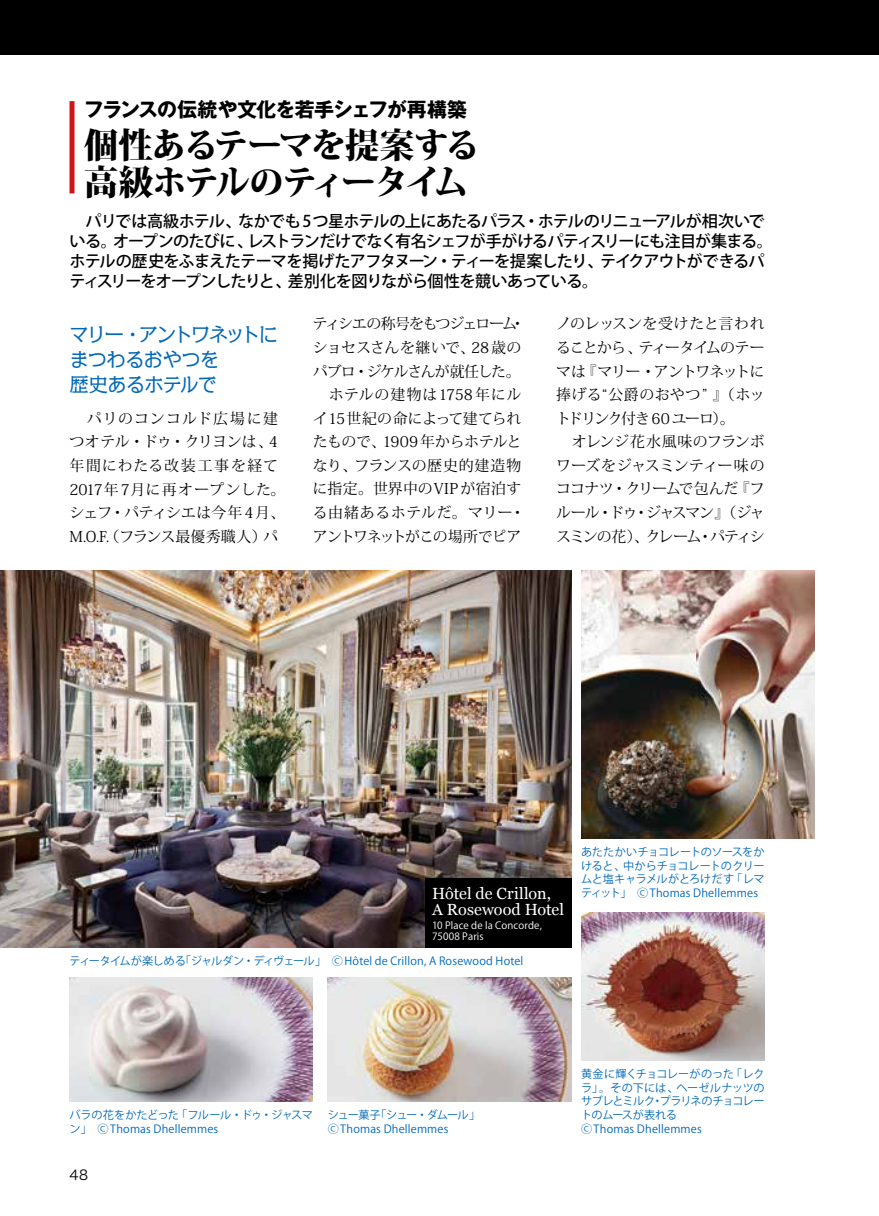
<style>
.page{position:relative;width:879px;height:1216px;background:#fff}
.page>*{position:absolute;margin:0;border:0;box-sizing:border-box;transform-origin:0 0}
.t1{font:800 34.65px/37.3px "Koz Min Pro";letter-spacing:-.065em;color:#000}
.t2{font:19.78px/24.8px "Kakumin Pro";letter-spacing:-.06em;color:#0068b7}
.t3{font:700 19.78px "Gothic MB101 Pro";letter-spacing:-.035em;color:#000}
.t4{font:500 16.1px/19.8px "Koz Go Pro";letter-spacing:-.055em;color:#000}
.t5{font:16.1px/16.1px "Georgia";color:#fff}
.t6{font:14.88px/23.6px "Koz Min Pro";letter-spacing:-.015em;color:#000}
.t7{font:14.88px/23.6px "Koz Min Pro";letter-spacing:-.045em;color:#000}
.t8{font:14.88px/23.6px "Koz Min Pro";letter-spacing:.035em;color:#000}
.t9{font:13.65px "Hira Kaku Pro W3";color:#000}
.t10{font:11.2px/13.7px "Koz Go Pro";letter-spacing:.005em;color:#0068b7}
.t11{font:9.97px/11.2px "Koz Go Pro";letter-spacing:.015em;color:#fff}
</style>
<div class="page">
<div style="left:0;top:0;width:878px;height:55px;background:#000"></div>
<div style="left:69px;top:101px;width:5px;height:92px;background:#d0121b"></div>
<img style="left:0;top:570px;width:570px;height:377px">
<div style="left:425px;top:878px;width:145px;height:69px;background:#000"></div>
<img style="left:581px;top:570px;width:233px;height:268px">
<img style="left:69px;top:977px;width:244px;height:124px">
<img style="left:327px;top:977px;width:243px;height:124px">
<img style="left:581px;top:912px;width:183px;height:148px">
<h2 class="t3" style="left:84px;top:93px;width:384px">フランスの伝統や文化を若手シェフが再構築</h2>
<h1 class="t1" style="left:84px;top:125px;width:397px">個性あるテーマを提案する高級ホテルのティータイム</h1>
<h3 class="t4" style="left:69px;top:212px;width:704px">　パリでは高級ホテル、なかでも5つ星ホテルの上にあたるパラス・ホテルのリニューアルが相次いでいる。オープンのたびに、レストランだけでなく有名シェフが手がけるパティスリーにも注目が集まる。ホテルの歴史をふまえたテーマを掲げたアフタヌーン・ティーを提案したり、テイクアウトができるパティスリーをオープンしたりと、差別化を図りながら個性を競いあっている。</h3>
<h2 class="t2" style="left:69px;top:320px;width:210px">マリー・アントワネットにまつわるおやつを<br>歴史あるホテルで</h2>
<h3 class="t8" style="left:69px;top:406px;width:217px">　パリのコンコルド広場に建つオテル・ドゥ・クリヨンは、4年間にわたる改装工事を経て<br>2017年7月に再オープンした。シェフ・パティシエは今年 4月、<br>M.O.F.（フランス最優秀職人）パ</h3>
<h3 class="t6" style="left:313px;top:312px;width:214px">ティシエの称号をもつジェローム・ショセスさんを継いで、28歳のパブロ・ジケルさんが就任した。　ホテルの建物は1758年にルイ15世紀の命によって建てられたもので、1909 年からホテルとなり、フランスの歴史的建造物に指定。世界中のVIPが宿泊する由緒あるホテルだ。マリー・アントワネットがこの場所でピア</h3>
<h3 class="t7" style="left:556px;top:311px;width:210px">ノのレッスンを受けたと言われることから、ティータイムのテーマは『マリー・アントワネットに捧げる“公爵のおやつ” 』（ホットドリンク付き 60 ユーロ）。<br>　オレンジ花水風味のフランボワーズをジャスミンティー味のココナツ・クリームで包んだ『フルール・ドゥ・ジャスマン』（ジャスミンの花）、クレーム・パティシ</h3>
<h3 class="t5" style="left:432px;top:884px;width:133px">Hôtel de Crillon,<br>A Rosewood Hotel</h3>
<p class="t11" style="left:432px;top:919px;width:111px">10 Place de la Concorde,<br>75008 Paris</p>
<p class="t10" style="left:580px;top:845px;width:185px;text-align:justify">あたたかいチョコレートのソースをかけると、中からチョコレートのクリームと塩キャラメルがとろけだす「レマティット」　ⒸThomas Dhellemmes</p>
<p class="t10" style="left:69px;top:954px;width:455px">ティータイムが楽しめる「ジャルダン・ディヴェール」　Ⓒ Hôtel de Crillon, A Rosewood Hotel</p>
<p class="t10" style="left:69px;top:1108px;width:245px">バラの花をかたどった「フルール・ドゥ・ジャスマン」　ⒸThomas Dhellemmes</p>
<p class="t9" style="left:69px;top:1162px;width:20px">48</p>
<p class="t10" style="left:327px;top:1108px;width:154px">シュー菓子「シュー・ダムール」<br>ⒸThomas Dhellemmes</p>
<p class="t10" style="left:580px;top:1067px;width:185px">黄金に輝くチョコレーがのった「レクラ」。その下には、ヘーゼルナッツのサブレとミルク・プラリネのチョコレートのムースが表れる<br>ⒸThomas Dhellemmes</p>
</div>
